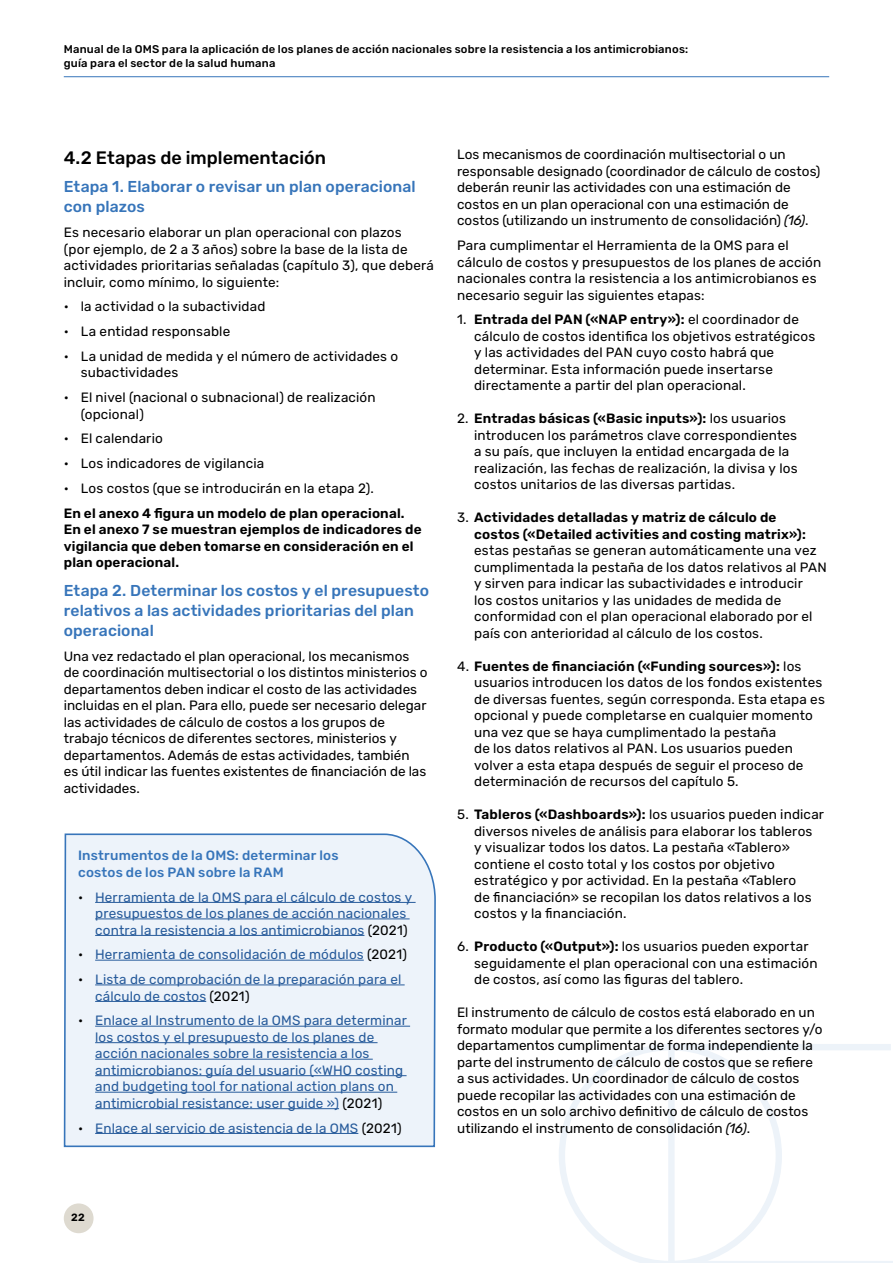
<style>
.page{position:relative;width:893px;height:1263px;background:#fff}
.page>*{position:absolute;margin:0;border:0;box-sizing:border-box;transform-origin:0 0}
.t1{font:500 18px "Rubik";color:#000}
.t2{font:500 15.75px/20.2px "Rubik";letter-spacing:.005em;color:#3775ba}
.t3{font:13.5px/16.5px "Rubik";letter-spacing:.01em;color:#000}
.t4{font:13.5px/16.5px "Rubik";letter-spacing:.01em;color:#275b9b}
.t5{font:600 13.5px/16.5px "Rubik";letter-spacing:.01em;color:#000}
.t6{font:500 13.5px/16.5px "Rubik";letter-spacing:.01em;color:#3775ba}
.t7{font:500 11.25px/13.5px "Rubik";letter-spacing:.02em;color:#000}
.t8{font:600 10.5px "Rubik";color:#000}
.s1{color:#000}
.s2{font-style:italic}
.s3{font-weight:600}
.s4{font-weight:400}
</style>
<div class="page">
<svg style="left:782px;top:1044px;width:111px;height:219px"></svg>
<svg style="left:559px;top:1044px;width:223px;height:219px"></svg>
<svg style="left:63px;top:833px;width:373px;height:315px;background:#e3ecf5"></svg>
<hr style="left:64px;top:76px;width:765px;height:1px;background:#3775ba">
<div style="left:64px;top:1203px;width:30px;height:30px;background:#dedad0;border-radius:50%"></div>
<p class="t7" style="left:64px;top:43px;width:626px">Manual de la OMS para la aplicación de los planes de acción nacionales sobre la resistencia a los antimicrobianos: guía para el sector de la salud humana</p>
<h1 class="t1" style="left:64px;top:147px;width:264px">4.2 Etapas de implementación</h1>
<p class="t2" style="left:64px;top:177px;width:353px">Etapa 1. Elaborar o revisar un plan operacional con plazos</p>
<p class="t3" style="left:64px;top:224px;width:372px">Es necesario elaborar un plan operacional con plazos<br>(por ejemplo, de 2 a 3 años) sobre la base de la lista de actividades prioritarias señaladas (capítulo 3), que deberá incluir, como mínimo, lo siguiente:</p>
<p class="t3" style="left:64px;top:299px;width:203px">• la actividad o la subactividad</p>
<p class="t3" style="left:64px;top:323px;width:168px">• La entidad responsable</p>
<p class="t3" style="left:81px;top:348px;width:319px;text-indent:-17px">• La unidad de medida y el número de actividades o subactividades</p>
<p class="t3" style="left:81px;top:389px;width:296px;text-indent:-17px">• El nivel (nacional o subnacional) de realización (opcional)</p>
<p class="t3" style="left:64px;top:431px;width:101px">• El calendario</p>
<p class="t3" style="left:64px;top:455px;width:202px">• Los indicadores de vigilancia</p>
<p class="t3" style="left:64px;top:480px;width:312px">• Los costos (que se introducirán en la etapa 2).</p>
<p class="t5" style="left:64px;top:505px;width:359px">En el anexo 4 figura un modelo de plan operacional.<br>En el anexo 7 se muestran ejemplos de indicadores de vigilancia que deben tomarse en consideración en el plan operacional.</p>
<p class="t2" style="left:64px;top:580px;width:367px">Etapa 2. Determinar los costos y el presupuesto relativos a las actividades prioritarias del plan operacional</p>
<p class="t3" style="left:64px;top:648px;width:365px">Una vez redactado el plan operacional, los mecanismos de coordinación multisectorial o los distintos ministerios o departamentos deben indicar el costo de las actividades incluidas en el plan. Para ello, puede ser necesario delegar las actividades de cálculo de costos a los grupos de trabajo técnicos de diferentes sectores, ministerios y departamentos. Además de estas actividades, también<br>es útil indicar las fuentes existentes de financiación de las actividades.</p>
<p class="t6" style="left:78px;top:848px;width:262px">Instrumentos de la OMS: determinar los costos de los PAN sobre la RAM</p>
<p class="t4" style="left:95px;top:889px;width:319px;text-indent:-17px"><span class="s1">•</span> Herramienta de la OMS para el cálculo de costos y presupuestos de los planes de acción nacionales contra la resistencia a los antimicrobianos <span class="s1">(2021)</span></p>
<p class="t4" style="left:78px;top:947px;width:330px"><span class="s1">•</span> Herramienta de consolidación de módulos <span class="s1">(2021)</span></p>
<p class="t4" style="left:95px;top:972px;width:308px;text-indent:-17px"><span class="s1">•</span> Lista de comprobación de la preparación para el cálculo de costos <span class="s1">(2021)</span></p>
<p class="t4" style="left:95px;top:1013px;width:313px;text-indent:-17px"><span class="s1">•</span> Enlace al Instrumento de la OMS para determinar los costos y el presupuesto de los planes de acción nacionales sobre la resistencia a los antimicrobianos: guía del usuario («WHO costing and budgeting tool for national action plans on antimicrobial resistance: user guide ») <span class="s1">(2021)</span></p>
<p class="t4" style="left:78px;top:1120px;width:325px"><span class="s1">•</span> Enlace al servicio de asistencia de la OMS <span class="s1">(2021)</span></p>
<p class="t3" style="left:457px;top:147px;width:365px">Los mecanismos de coordinación multisectorial o un responsable designado (coordinador de cálculo de costos) deberán reunir las actividades con una estimación de costos en un plan operacional con una estimación de costos (utilizando un instrumento de consolidación) <span class="s2">(16)</span>.</p>
<p class="t3" style="left:457px;top:237px;width:366px">Para cumplimentar el Herramienta de la OMS para el cálculo de costos y presupuestos de los planes de acción nacionales contra la resistencia a los antimicrobianos es necesario seguir las siguientes etapas:</p>
<p class="t3" style="left:474px;top:312px;width:343px;text-indent:-17px">1. <span class="s3">Entrada del PAN («NAP entry»):</span> el coordinador de cálculo de costos identifica los objetivos estratégicos y las actividades del PAN cuyo costo habrá que determinar. Esta información puede insertarse directamente a partir del plan operacional.</p>
<p class="t3" style="left:474px;top:411px;width:325px;text-indent:-17px">2. <span class="s3">Entradas básicas («Basic inputs»):</span> los usuarios introducen los parámetros clave correspondientes a su país, que incluyen la entidad encargada de la realización, las fechas de realización, la divisa y los costos unitarios de las diversas partidas.</p>
<p class="t5" style="left:474px;top:510px;width:333px;text-indent:-17px"><span class="s4">3.</span> Actividades detalladas y matriz de cálculo de costos («Detailed activities and costing matrix»):</p>
<p class="t3" style="left:474px;top:543px;width:354px">estas pestañas se generan automáticamente una vez cumplimentada la pestaña de los datos relativos al PAN y sirven para indicar las subactividades e introducir<br>los costos unitarios y las unidades de medida de conformidad con el plan operacional elaborado por el país con anterioridad al cálculo de los costos.</p>
<p class="t3" style="left:474px;top:658px;width:352px;text-indent:-17px">4. <span class="s3">Fuentes de financiación («Funding sources»):</span> los usuarios introducen los datos de los fondos existentes de diversas fuentes, según corresponda. Esta etapa es opcional y puede completarse en cualquier momento una vez que se haya cumplimentado la pestaña<br>de los datos relativos al PAN. Los usuarios pueden volver a esta etapa después de seguir el proceso de determinación de recursos del capítulo 5.</p>
<p class="t3" style="left:474px;top:807px;width:351px;text-indent:-17px">5. <span class="s3">Tableros («Dashboards»):</span> los usuarios pueden indicar diversos niveles de análisis para elaborar los tableros<br>y visualizar todos los datos. La pestaña «Tablero» contiene el costo total y los costos por objetivo estratégico y por actividad. En la pestaña «Tablero<br>de financiación» se recopilan los datos relativos a los costos y la financiación.</p>
<p class="t3" style="left:474px;top:939px;width:345px;text-indent:-17px">6. <span class="s3">Producto («Output»):</span> los usuarios pueden exportar seguidamente el plan operacional con una estimación de costos, así como las figuras del tablero.</p>
<p class="t3" style="left:457px;top:1005px;width:367px">El instrumento de cálculo de costos está elaborado en un formato modular que permite a los diferentes sectores y/o departamentos cumplimentar de forma independiente la parte del instrumento de cálculo de costos que se refiere a sus actividades. Un coordinador de cálculo de costos puede recopilar las actividades con una estimación de costos en un solo archivo definitivo de cálculo de costos utilizando el instrumento de consolidación <span class="s2">(16)</span>.</p>
<p class="t8" style="left:71px;top:1212px;width:15px">22</p>
</div>
